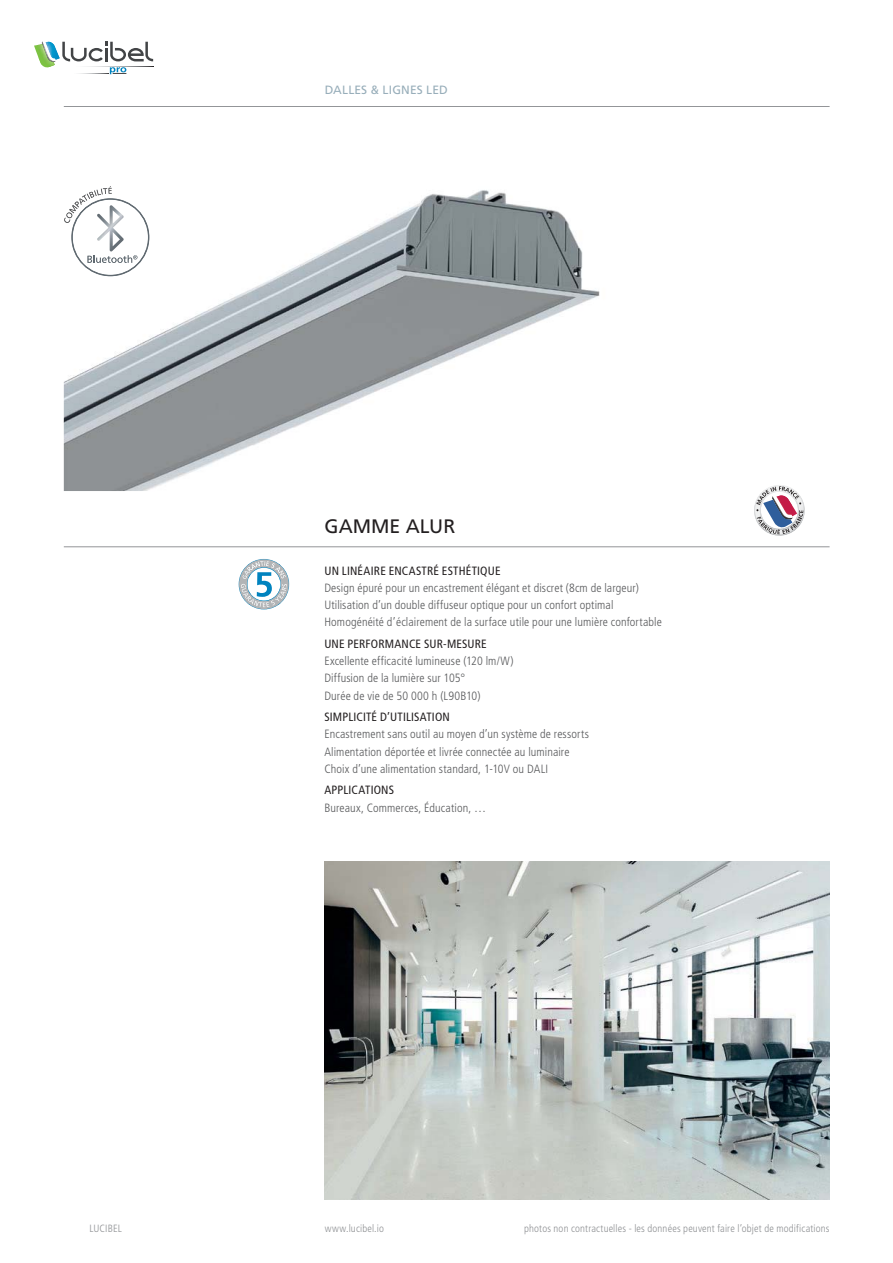
<style>
.page{position:relative;width:893px;height:1263px;background:#fff}
.page>*{position:absolute;margin:0;border:0;box-sizing:border-box;transform-origin:0 0}
.t1{font:19.5px "Frutiger LT";color:#231f20}
.t2{font:300 condensed 12px/17.2px "Frutiger LT";letter-spacing:.01em;color:#58595b}
.t3{font:condensed 12px "Frutiger LT";letter-spacing:.015em;color:#231f20}
.t4{font:12px "Frutiger LT";letter-spacing:.015em;color:#98aeba}
.t5{font:300 condensed 10.5px "Frutiger LT";letter-spacing:.015em;color:#8f9194}
</style>
<div class="page">
<hr style="left:64px;top:106px;width:765px;height:1px;background:#939598">
<svg style="left:34px;top:41px;width:119px;height:33px"></svg>
<img style="left:72px;top:66px;width:81px;height:1px">
<img style="left:325px;top:861px;width:504px;height:338px">
<hr style="left:64px;top:546px;width:765px;height:1px;background:#939598">
<svg style="left:238px;top:559px;width:51px;height:50px"></svg>
<img style="left:64px;top:190px;width:536px;height:301px">
<svg style="left:64px;top:186px;width:85px;height:90px"></svg>
<svg style="left:754px;top:485px;width:51px;height:51px"></svg>
<p class="t5" style="left:89px;top:1223px;width:34px">LUCIBEL</p>
<p class="t4" style="left:325px;top:86px;width:125px">DALLES &amp; LIGNES LED</p>
<h1 class="t1" style="left:324px;top:519px;width:132px">GAMME ALUR</h1>
<p class="t3" style="left:324px;top:566px;width:178px">UN LINÉAIRE ENCASTRÉ ESTHÉTIQUE</p>
<p class="t2" style="left:324px;top:579px;width:339px">Design épuré pour un encastrement élégant et discret (8cm de largeur)<br>Utilisation d’un double diffuseur optique pour un confort optimal<br>Homogénéité d’éclairement de la surface utile pour une lumière confortable</p>
<p class="t3" style="left:324px;top:639px;width:164px">UNE PERFORMANCE SUR-MESURE</p>
<p class="t2" style="left:324px;top:653px;width:190px">Excellente efficacité lumineuse (120 lm/W)<br>Diffusion de la lumière sur 105°<br>Durée de vie de 50 000 h (L90B10)</p>
<p class="t3" style="left:324px;top:713px;width:127px">SIMPLICITÉ D’UTILISATION</p>
<p class="t2" style="left:324px;top:726px;width:266px">Encastrement sans outil au moyen d’un système de ressorts<br>Alimentation déportée et livrée connectée au luminaire<br>Choix d’une alimentation standard, 1-10V ou DALI</p>
<p class="t3" style="left:324px;top:786px;width:71px">APPLICATIONS</p>
<p class="t2" style="left:324px;top:799px;width:163px">Bureaux, Commerces, Éducation, …</p>
<p class="t5" style="left:325px;top:1223px;width:61px">www.lucibel.io</p>
<p class="t5" style="left:524px;top:1223px;width:307px">photos non contractuelles - les données peuvent faire l’objet de modifications</p>
</div>
